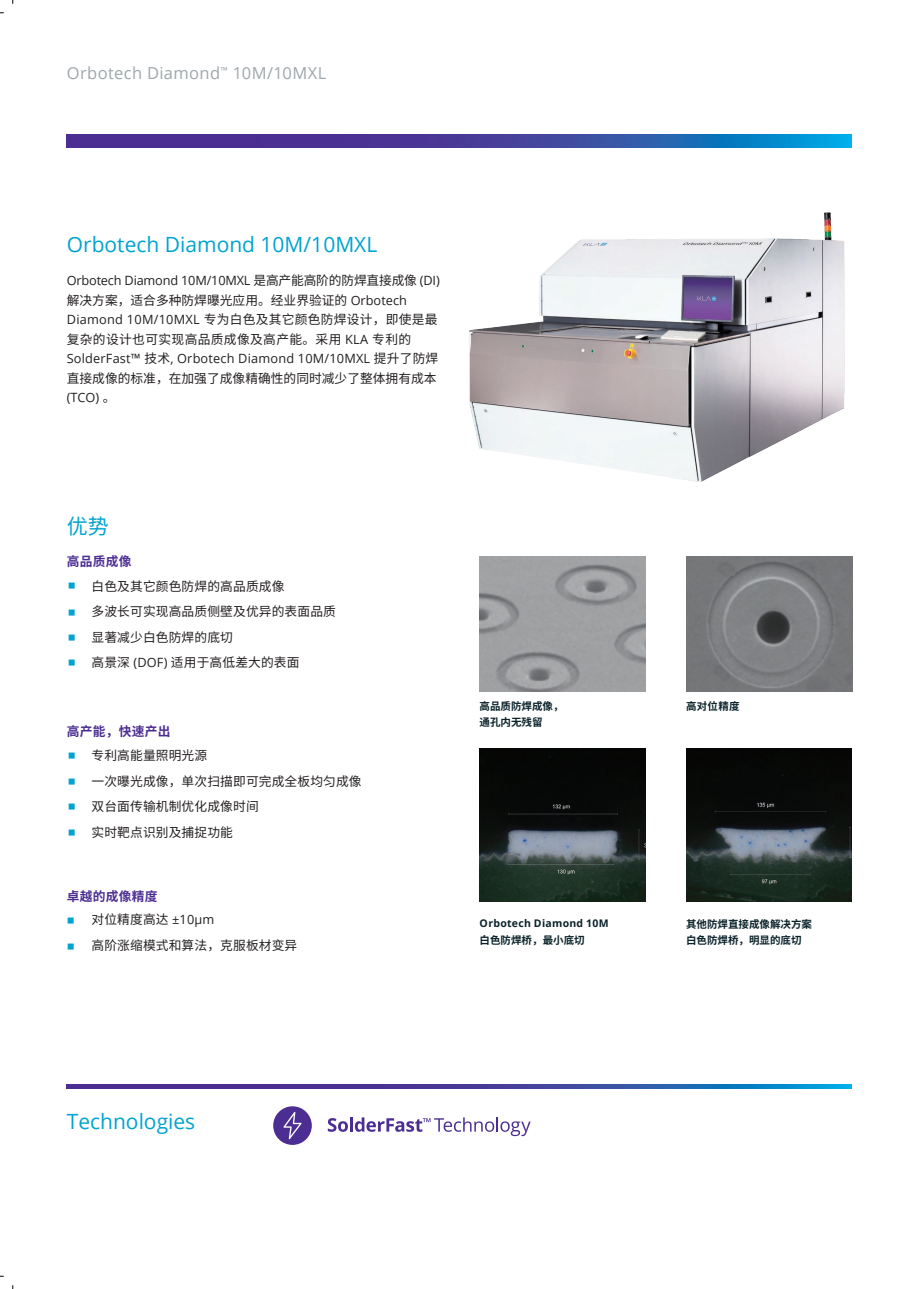
<style>
.page{position:relative;width:906px;height:1289px;background:#fff}
.page>*{position:absolute;margin:0;border:0;box-sizing:border-box;transform-origin:0 0}
.t1{font:22.5px/25.3px "ST Fangsong";color:#00a3d1;text-align:justify}
.t2{font:21px "Open Sans";color:#00a3d1}
.t3{font:21px "Source Han Sans CN";color:#00a3d1}
.t4{font:16.5px "Open Sans";letter-spacing:.025em;color:#9ea7ac}
.t5{font:12.75px/25.5px "Source Han Sans CN";letter-spacing:.01em;color:#231f20}
.t6{font:12.75px "Open Sans";letter-spacing:.015em;color:#231f20}
.t7{font:12.75px "Open Sans";letter-spacing:-.015em;color:#231f20}
.t8{font:700 12.75px "Source Han Sans CN";letter-spacing:.02em;color:#4c2e92}
.t9{font:700 10.5px/16.5px "Source Han Sans CN";color:#0a222a}
.t10{font:700 10.5px "Open Sans";letter-spacing:.025em;color:#0a222a}
.s1{font-family:"Source Han Sans CN"}
.s2{font-family:"Open Sans"}
.s3{font-family:"ST Fangsong";font-size:22.5px;color:#00a3d1}
</style>
<div class="page">
<svg style="left:67px;top:134px;width:785px;height:14px"></svg>
<img style="left:479px;top:556px;width:166px;height:135px">
<img style="left:686px;top:556px;width:166px;height:136px">
<img style="left:686px;top:748px;width:166px;height:153px">
<img style="left:479px;top:748px;width:166px;height:153px">
<svg style="left:67px;top:1084px;width:785px;height:4px"></svg>
<svg style="left:273px;top:1106px;width:39px;height:38px"></svg>
<svg style="left:328px;top:1118px;width:20px;height:13px"></svg>
<hr style="left:350px;top:1117px;width:3px;height:14px;background:#4c2e92">
<svg style="left:355px;top:1117px;width:175px;height:19px"></svg>
<img style="left:469px;top:212px;width:376px;height:270px">
<p class="t4" style="left:67px;top:62px;width:261px">Orbotech Diamond<sup>™</sup> 10M/10MXL</p>
<h2 class="t2" style="left:67px;top:230px;width:312px">Orbotech Diamond 10M/10MXL</h2>
<p class="t7" style="left:67px;top:272px;width:374px">Orbotech Diamond 10M/10MXL <span class="s1">是高产能高阶的防焊直接成像</span> (DI)</p>
<p class="t5" style="left:67px;top:290px;width:372px;line-height:19.5px">解决方案，适合多种防焊曝光应用。经业界验证的 <span class="s2">Orbotech<br>Diamond 10M/10MXL</span> 专为白色及其它颜色防焊设计，即使是最复杂的设计也可实现高品质成像及高产能。采用 <span class="s2">KLA</span> 专利的</p>
<p class="t6" style="left:67px;top:350px;width:373px">SolderFast™ <span class="s1">技术</span>, Orbotech Diamond 10M/10MXL <span class="s1">提升了防焊</span></p>
<p class="t5" style="left:67px;top:365px;width:371px">直接成像的标准，在加强了成像精确性的同时减少了整体拥有成本</p>
<p class="t6" style="left:67px;top:389px;width:50px">(TCO) <span class="s1">。</span></p>
<h2 class="t3" style="left:67px;top:514px;width:44px">优势</h2>
<p class="t8" style="left:67px;top:554px;width:66px">高品质成像</p>
<p class="t5" style="left:92px;top:573px;width:246px;text-indent:-24px"><span class="s3">▪</span> 白色及其它颜色防焊的高品质成像<br>多波长可实现高品质侧壁及优异的表面品质显著减少白色防焊的底切<br>高景深 <span class="s2">(DOF)</span> 适用于高低差大的表面</p>
<h1 class="t1" style="left:68px;top:599px;width:9px">▪ ▪ ▪</h1>
<p class="t8" style="left:67px;top:723px;width:105px">高产能，快速产出</p>
<p class="t5" style="left:92px;top:743px;width:272px;text-indent:-24px"><span class="s3">▪</span> 专利高能量照明光源<br>一次曝光成像，单次扫描即可完成全板均匀成像双台面传输机制优化成像时间<br>实时靶点识别及捕捉功能</p>
<h1 class="t1" style="left:68px;top:768px;width:9px">▪ ▪ ▪</h1>
<p class="t8" style="left:67px;top:888px;width:92px">卓越的成像精度</p>
<h1 class="t1" style="left:67px;top:907px;width:9px;line-height:26.2px">▪ ▪</h1>
<p class="t5" style="left:92px;top:907px;width:207px">对位精度高达 <span class="s2">±10μm<br></span>高阶涨缩模式和算法，克服板材变异</p>
<p class="t9" style="left:479px;top:697px;width:85px">高品质防焊成像，通孔内无残留</p>
<p class="t9" style="left:686px;top:697px;width:55px">高对位精度</p>
<p class="t10" style="left:479px;top:916px;width:131px">Orbotech Diamond 10M</p>
<p class="t9" style="left:479px;top:932px;width:106px">白色防焊桥，最小底切</p>
<p class="t9" style="left:686px;top:915px;width:127px">其他防焊直接成像解决方案白色防焊桥，明显的底切</p>
<h2 class="t2" style="left:67px;top:1106px;width:130px">Technologies</h2>
</div>
